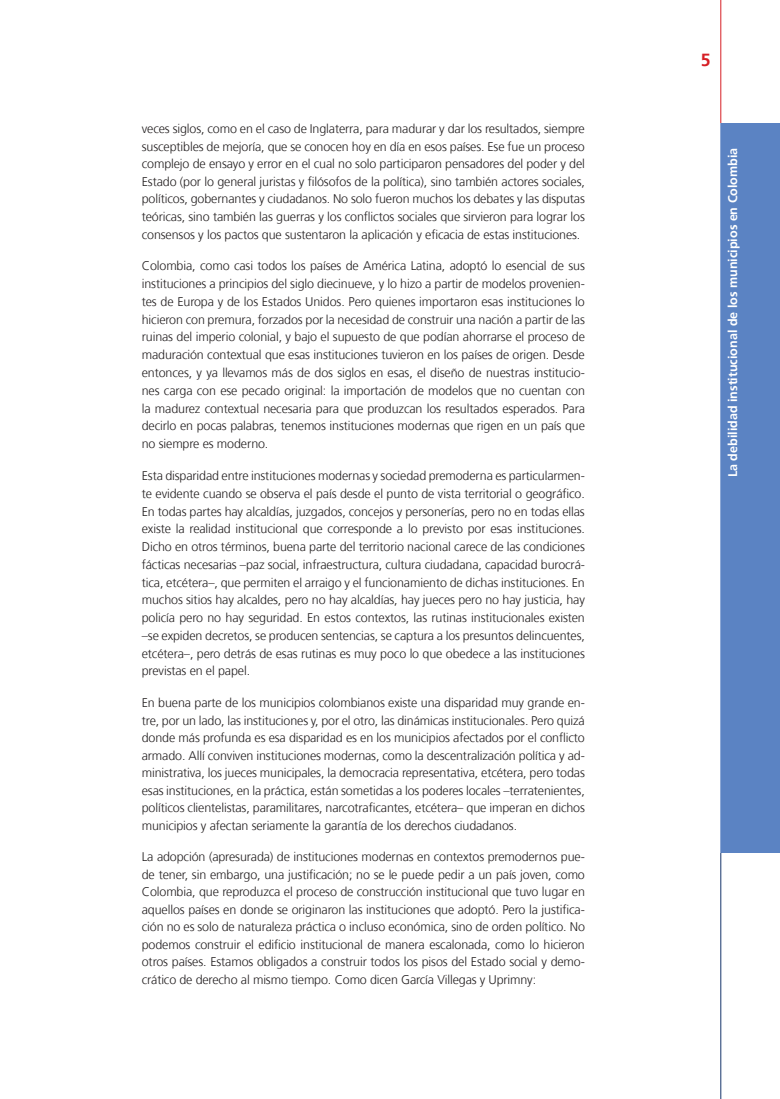
<style>
.page{position:relative;width:780px;height:1099px;background:#fff}
.page>*{position:absolute;margin:0;border:0;box-sizing:border-box;transform-origin:0 0}
.t1{font:700 17.5px "Frutiger";color:#d61f25}
.t2{font:300 12.5px/17.8px "Frutiger";letter-spacing:-.01em;color:#231f20;text-align:justify}
.t3{font:700 12.5px "Frutiger";color:#fff}
</style>
<div class="page">
<div style="left:720px;top:123px;width:60px;height:729px;background:#5b83c3"></div>
<hr style="left:720px;top:0;width:1px;height:123px;background:#d61f25">
<hr style="left:720px;top:852px;width:1px;height:246px;background:#16346b">
<p class="t2" style="left:142px;top:121px;width:444px">veces siglos, como en el caso de Inglaterra, para madurar y dar los resultados, siempre susceptibles de mejoría, que se conocen hoy en día en esos países. Ese fue un proceso complejo de ensayo y error en el cual no solo participaron pensadores del poder y del Estado (por lo general juristas y filósofos de la política), sino también actores sociales, políticos, gobernantes y ciudadanos. No solo fueron muchos los debates y las disputas teóricas, sino también las guerras y los conflictos sociales que sirvieron para lograr los consensos y los pactos que sustentaron la aplicación y eficacia de estas instituciones.</p>
<p class="t2" style="left:142px;top:257px;width:444px">Colombia, como casi todos los países de América Latina, adoptó lo esencial de sus instituciones a principios del siglo diecinueve, y lo hizo a partir de modelos provenien&shy;tes de Europa y de los Estados Unidos. Pero quienes importaron esas instituciones lo hicieron con premura, forzados por la necesidad de construir una nación a partir de las ruinas del imperio colonial, y bajo el supuesto de que podían ahorrarse el proceso de maduración contextual que esas instituciones tuvieron en los países de origen. Desde entonces, y ya llevamos más de dos siglos en esas, el diseño de nuestras institucio&shy;nes carga con ese pecado original: la importación de modelos que no cuentan con la madurez contextual necesaria para que produzcan los resultados esperados. Para decirlo en pocas palabras, tenemos instituciones modernas que rigen en un país que no siempre es moderno.</p>
<p class="t2" style="left:142px;top:467px;width:444px">Esta disparidad entre instituciones modernas y sociedad premoderna es particularmen&shy;te evidente cuando se observa el país desde el punto de vista territorial o geográfico.<br>En todas partes hay alcaldías, juzgados, concejos y personerías, pero no en todas ellas existe la realidad institucional que corresponde a lo previsto por esas instituciones.<br>Dicho en otros términos, buena parte del territorio nacional carece de las condiciones fácticas necesarias –paz social, infraestructura, cultura ciudadana, capacidad burocrá&shy;tica, etcétera–, que permiten el arraigo y el funcionamiento de dichas instituciones. En muchos sitios hay alcaldes, pero no hay alcaldías, hay jueces pero no hay justicia, hay policía pero no hay seguridad. En estos contextos, las rutinas institucionales existen –se expiden decretos, se producen sentencias, se captura a los presuntos delincuentes, etcétera–, pero detrás de esas rutinas es muy poco lo que obedece a las instituciones previstas en el papel.</p>
<p class="t2" style="left:142px;top:694px;width:444px">En buena parte de los municipios colombianos existe una disparidad muy grande en&shy;tre, por un lado, las instituciones y, por el otro, las dinámicas institucionales. Pero quizá donde más profunda es esa disparidad es en los municipios afectados por el conflicto armado. Allí conviven instituciones modernas, como la descentralización política y ad&shy;ministrativa, los jueces municipales, la democracia representativa, etcétera, pero todas esas instituciones, en la práctica, están sometidas a los poderes locales –terratenientes, políticos clientelistas, paramilitares, narcotraficantes, etcétera– que imperan en dichos municipios y afectan seriamente la garantía de los derechos ciudadanos.</p>
<p class="t2" style="left:142px;top:848px;width:444px">La adopción (apresurada) de instituciones modernas en contextos premodernos pue&shy;de tener, sin embargo, una justificación; no se le puede pedir a un país joven, como Colombia, que reproduzca el proceso de construcción institucional que tuvo lugar en aquellos países en donde se originaron las instituciones que adoptó. Pero la justifica&shy;ción no es solo de naturaleza práctica o incluso económica, sino de orden político. No podemos construir el edificio institucional de manera escalonada, como lo hicieron otros países. Estamos obligados a construir todos los pisos del Estado social y demo&shy;crático de derecho al mismo tiempo. Como dicen García Villegas y Uprimny:</p>
<h1 class="t1" style="left:700px;top:50px;width:11px">5</h1>
<p class="t3" style="left:725px;top:477px;width:331px;rotate:-90deg">La debilidad institucional de los municipios en Colombia</p>
</div>
